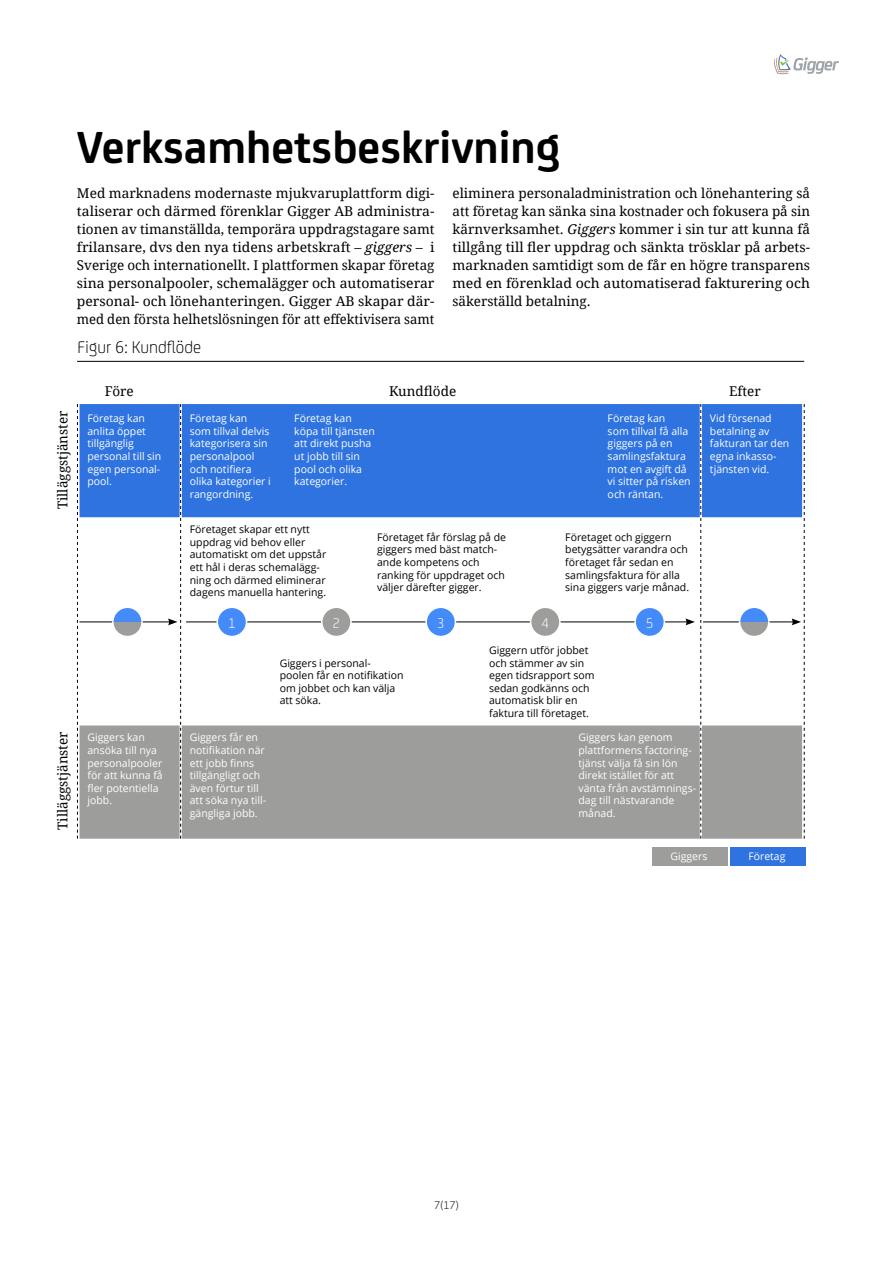
<style>
.page{position:relative;width:893px;height:1263px;background:#fff}
.page>*{position:absolute;margin:0;border:0;box-sizing:border-box;transform-origin:0 0}
.t1{font:700 48px "FS Joey";color:#000}
.t2{font:300 18px "FS Joey";color:#000}
.t3{font:300 15px "FS Joey";color:#fff}
.t4{font:13.5px/18px "Droid Serif";color:#000;text-align:justify}
.t5{font:300 12px "FS Joey";color:#000}
.t6{font:10.5px/12.6px "Open Sans";color:#fff}
.t7{font:10.5px/12.6px "Open Sans";color:#000}
.s1{font-style:italic}
</style>
<div class="page">
<svg style="left:774px;top:54px;width:65px;height:20px"></svg>
<hr style="left:79px;top:621px;width:91px;height:1px;background:#000">
<hr style="left:703px;top:621px;width:91px;height:1px;background:#000">
<hr style="left:186px;top:621px;width:502px;height:1px;background:#000">
<hr style="left:77px;top:361px;width:727px;height:1px;background:#000">
<div style="left:80px;top:404px;width:100px;height:113px;background:#2e73e0"></div>
<div style="left:80px;top:725px;width:100px;height:114px;background:#9d9d9c;border:2px solid #9d9d9c"></div>
<div style="left:182px;top:404px;width:518px;height:113px;background:#2e73e0"></div>
<div style="left:182px;top:725px;width:518px;height:114px;background:#9d9d9c;border:2px solid #9d9d9c"></div>
<div style="left:702px;top:404px;width:100px;height:113px;background:#2e73e0"></div>
<div style="left:702px;top:725px;width:100px;height:114px;background:#9d9d9c;border:2px solid #9d9d9c"></div>
<div style="left:217px;top:607px;width:30px;height:29px;background:#448af8;border-radius:50%"></div>
<div style="left:217px;top:606px;width:30px;height:31px;border:2px solid #fff;border-radius:50%"></div>
<div style="left:322px;top:607px;width:29px;height:29px;background:#9d9d9c;border-radius:50%"></div>
<div style="left:321px;top:606px;width:31px;height:31px;border:2px solid #fff;border-radius:50%"></div>
<div style="left:426px;top:607px;width:29px;height:29px;background:#448af8;border-radius:50%"></div>
<div style="left:425px;top:606px;width:31px;height:31px;border:2px solid #fff;border-radius:50%"></div>
<div style="left:531px;top:607px;width:29px;height:29px;background:#9d9d9c;border-radius:50%"></div>
<div style="left:530px;top:606px;width:31px;height:31px;border:2px solid #fff;border-radius:50%"></div>
<div style="left:635px;top:607px;width:29px;height:29px;background:#448af8;border-radius:50%"></div>
<div style="left:634px;top:606px;width:31px;height:31px;border:2px solid #fff;border-radius:50%"></div>
<svg style="left:111px;top:608px;width:33px;height:28px"></svg>
<svg style="left:738px;top:608px;width:32px;height:28px"></svg>
<svg style="left:792px;top:404px;width:13px;height:435px"></svg>
<svg style="left:685px;top:404px;width:16px;height:435px"></svg>
<svg style="left:168px;top:404px;width:13px;height:435px"></svg>
<svg style="left:77px;top:404px;width:1px;height:435px"></svg>
<div style="left:652px;top:847px;width:75px;height:19px;background:#9d9d9c"></div>
<div style="left:730px;top:847px;width:75px;height:19px;background:#2e73e0"></div>
<h1 class="t1" style="left:77px;top:111px;width:485px">Verksamhetsbeskrivning</h1>
<p class="t4" style="left:77px;top:184px;width:359px">Med marknadens modernaste mjukvaruplattform digi&shy;taliserar och därmed förenklar Gigger AB administra&shy;tionen av timanställda, temporära uppdragstagare samt frilansare, dvs den nya tidens arbetskraft – <span class="s1">giggers</span> – i Sverige och internationellt. I plattformen skapar företag sina personalpooler, schemalägger och automatiserar personal- och lönehanteringen. Gigger AB skapar där&shy;med den första helhetslösningen för att effektivisera samt</p>
<p class="t4" style="left:452px;top:184px;width:359px">eliminera personaladministration och lönehantering så att företag kan sänka sina kostnader och fokusera på sin kärnverksamhet. <span class="s1">Giggers</span> kommer i sin tur att kunna få tillgång till fler uppdrag och sänkta trösklar på arbets&shy;marknaden samtidigt som de får en högre transparens med en förenklad och automatiserad fakturering och säkerställd betalning.</p>
<h2 class="t2" style="left:77px;top:334px;width:125px">Figur 6: Kundflöde</h2>
<p class="t4" style="left:53px;top:509px;width:100px;rotate:-90deg">Tilläggstjänster</p>
<p class="t4" style="left:53px;top:830px;width:100px;rotate:-90deg">Tilläggstjänster</p>
<p class="t4" style="left:105px;top:382px;width:30px">Före</p>
<p class="t4" style="left:389px;top:382px;width:69px">Kundflöde</p>
<p class="t4" style="left:729px;top:382px;width:33px">Efter</p>
<p class="t6" style="left:87px;top:412px;width:75px">Företag kan anlita öppet tillgänglig personal till sin egen personal&shy;pool.</p>
<p class="t6" style="left:87px;top:731px;width:77px">Giggers kan ansöka till nya personalpooler för att kunna få fler potentiella jobb.</p>
<p class="t6" style="left:294px;top:412px;width:82px">Företag kan köpa till tjänsten att direkt pusha ut jobb till sin pool och olika kategorier.</p>
<p class="t6" style="left:608px;top:412px;width:85px">Företag kan<br>som tillval få alla giggers på en samlingsfaktura mot en avgift då vi sitter på risken och räntan.</p>
<p class="t6" style="left:710px;top:412px;width:81px">Vid försenad betalning av fakturan tar den egna inkasso&shy;tjänsten vid.</p>
<p class="t6" style="left:190px;top:412px;width:83px">Företag kan som tillval delvis kategorisera sin personalpool och notifiera olika kategorier i rangordning.</p>
<p class="t7" style="left:190px;top:523px;width:138px">Företaget skapar ett nytt uppdrag vid behov eller automatiskt om det uppstår ett hål i deras schemalägg&shy;ning och därmed eliminerar dagens manuella hantering.</p>
<p class="t7" style="left:377px;top:530px;width:130px">Företaget får förslag på de giggers med bäst match&shy;ande kompetens och ranking för uppdraget och väljer därefter gigger.</p>
<p class="t7" style="left:565px;top:530px;width:125px">Företaget och giggern betygsätter varandra och företaget får sedan en samlingsfaktura för alla sina giggers varje månad.</p>
<p class="t3" style="left:228px;top:612px;width:9px">1</p>
<p class="t3" style="left:332px;top:612px;width:9px">2</p>
<p class="t3" style="left:437px;top:612px;width:9px">3</p>
<p class="t3" style="left:541px;top:612px;width:9px">4</p>
<p class="t3" style="left:646px;top:612px;width:9px">5</p>
<p class="t6" style="left:190px;top:731px;width:78px">Giggers får en notifikation när ett jobb finns tillgängligt och även förtur till att söka nya till&shy;gängliga jobb.</p>
<p class="t7" style="left:280px;top:656px;width:125px">Giggers i personal&shy;poolen får en notifikation om jobbet och kan välja att söka.</p>
<p class="t7" style="left:489px;top:643px;width:107px">Giggern utför jobbet och stämmer av sin egen tidsrapport som sedan godkänns och automatisk blir en faktura till företaget.</p>
<p class="t6" style="left:578px;top:731px;width:119px">Giggers kan genom plattformens factoring&shy;tjänst välja få sin lön direkt istället för att vänta från avstämnings&shy;dag till nästvarande månad.</p>
<p class="t6" style="left:670px;top:849px;width:38px">Giggers</p>
<p class="t6" style="left:748px;top:849px;width:38px">Företag</p>
<p class="t5" style="left:434px;top:1196px;width:26px">7(17)</p>
</div>
